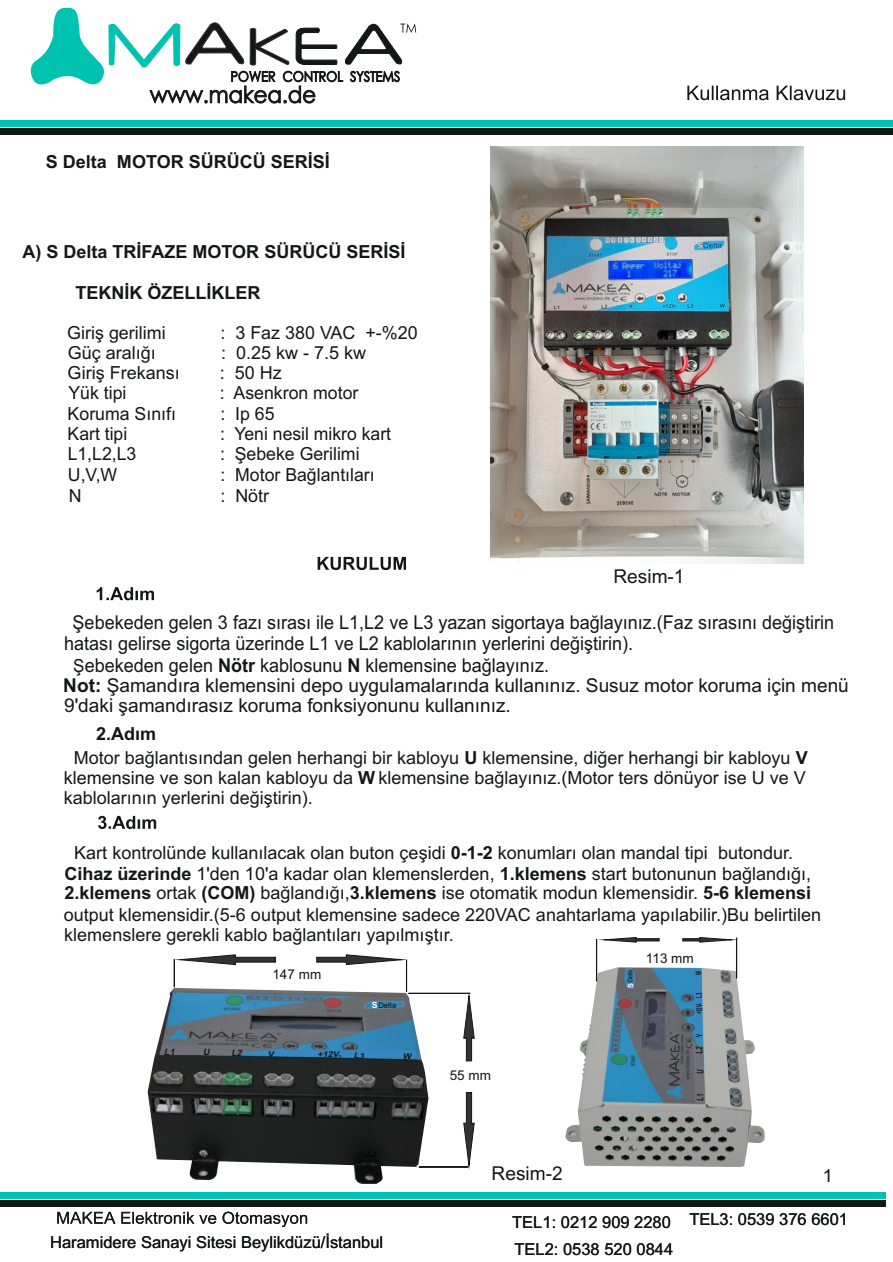
<style>
.page{position:relative;width:893px;height:1262px;background:#fff}
.page>*{position:absolute;margin:0;border:0;box-sizing:border-box;transform-origin:0 0}
.t1{font:19.05px "Arial";color:#151616;scale:.95 1}
.t2{font:19.05px "Arial";color:#151616}
.t3{font:18px/20.1px "Arial";color:#151616;text-align:center}
.t4{font:700 18px "Arial";color:#151616}
.t5{font:16.5px "Arial";color:#151616}
.t6{font:13.5px "Arial";color:#151616}
.t7{font:italic 700 8.1px "Arial";color:#151616;scale:1.12 1}
.t8{font:700 7.95px "Arial";color:#151616;scale:.52 1}
.t9{font:7.8px "Arial";color:#151616}
.t10{font:6.45px "Arial";color:#151616;scale:.87 1}
.s1{font-size:18px}
.s2{font-weight:700}
.s3{font-weight:700;font-size:8.55px;color:#fff}
.s4{font-weight:700;font-size:7.35px;color:#fff}
</style>
<div class="page">
<img style="left:148px;top:1036px;width:280px;height:148px">
<img style="left:565px;top:967px;width:199px;height:200px">
<svg style="left:595px;top:938px;width:2px;height:43px"></svg>
<svg style="left:317px;top:557px;width:89px;height:13px"></svg>
<svg style="left:97px;top:587px;width:57px;height:13px"></svg>
<svg style="left:98px;top:816px;width:58px;height:13px"></svg>
<svg style="left:30px;top:7px;width:386px;height:96px"></svg>
<div style="left:0;top:120px;width:893px;height:6px;background:#00c2b0"></div>
<div style="left:0;top:128px;width:893px;height:7px;background:#151616"></div>
<svg style="left:687px;top:86px;width:158px;height:14px"></svg>
<div style="left:0;top:1191px;width:885px;height:7px;background:#00c2b0"></div>
<div style="left:0;top:1200px;width:885px;height:6px;background:#151616"></div>
<svg style="left:57px;top:1211px;width:250px;height:15px"></svg>
<img style="left:490px;top:146px;width:313px;height:417px">
<img style="left:608px;top:259px;width:84px;height:21px">
<svg style="left:160px;top:954px;width:315px;height:213px"></svg>
<svg style="left:693px;top:1045px;width:12px;height:59px"></svg>
<svg style="left:603px;top:937px;width:140px;height:100px"></svg>
<p class="t4" style="left:46px;top:155px;width:285px">S Delta MOTOR SÜRÜCÜ SERİSİ</p>
<p class="t4" style="left:23px;top:245px;width:384px">A) S Delta TRİFAZE MOTOR SÜRÜCÜ SERİSİ</p>
<p class="t4" style="left:75px;top:285px;width:187px">TEKNİK ÖZELLİKLER</p>
<p class="t3" style="left:67px;top:324px;width:100px">Giriş gerilimi</p>
<p class="t3" style="left:220px;top:324px;width:199px">: 3 Faz 380 VAC +-%20</p>
<p class="t3" style="left:68px;top:344px;width:90px">Güç aralığı</p>
<p class="t3" style="left:221px;top:344px;width:147px">: 0.25 kw - 7.5 kw</p>
<p class="t3" style="left:68px;top:364px;width:114px">Giriş Frekansı</p>
<p class="t3" style="left:220px;top:364px;width:64px">: 50 Hz</p>
<p class="t3" style="left:68px;top:385px;width:59px">Yük tipi</p>
<p class="t3" style="left:220px;top:385px;width:140px">: Asenkron motor</p>
<p class="t3" style="left:68px;top:405px;width:110px">Koruma Sınıfı</p>
<p class="t3" style="left:220px;top:405px;width:56px">: Ip 65</p>
<p class="t3" style="left:68px;top:425px;width:61px">Kart tipi</p>
<p class="t3" style="left:220px;top:425px;width:172px">: Yeni nesil mikro kart</p>
<p class="t3" style="left:68px;top:445px;width:70px">L1,L2,L3</p>
<p class="t3" style="left:220px;top:445px;width:141px">: Şebeke Gerilimi</p>
<p class="t3" style="left:68px;top:466px;width:51px">U,V,W</p>
<p class="t3" style="left:220px;top:466px;width:156px">: Motor Bağlantıları</p>
<p class="t3" style="left:69px;top:487px;width:14px">N</p>
<p class="t3" style="left:220px;top:487px;width:50px">: Nötr</p>
<p class="t2" style="left:613px;top:569px;width:72px">Resim-1</p>
<p class="t1" style="left:73px;top:615px;width:803px">Şebekeden gelen 3 fazı sırası ile L1,L2 ve L3 yazan sigortaya bağlayınız.(Faz sırasını değiştirin</p>
<p class="t1" style="left:73px;top:658px;width:502px"><span class="s1">Ş</span>ebekeden gelen <span class="s2">Nötr</span> kablosunu <span class="s2">N</span> klemensine bağlayınız.</p>
<p class="t1" style="left:64px;top:636px;width:600px">hatası gelirse sigorta üzerinde L1 ve L2 kablolarının yerlerini değiştirin).</p>
<p class="t2" style="left:63px;top:678px;width:787px"><span class="s2">Not:</span> Şamandıra klemensini depo uygulamalarında kullanınız. Susuz motor koruma için menü</p>
<p class="t2" style="left:64px;top:698px;width:448px">9'daki şamandırasız koruma fonksiyonunu kullanınız.</p>
<p class="t4" style="left:96px;top:727px;width:62px">2.Adım</p>
<p class="t3" style="left:64px;top:749px;width:745px">Motor bağlantısından gelen herhangi bir kabloyu <span class="s2">U</span> klemensine, diğer herhangi bir kabloyu <span class="s2">V </span>klemensine ve son kalan kabloyu da <span class="s2">W</span> klemensine bağlayınız.(Motor ters dönüyor ise U ve V</p>
<p class="t3" style="left:64px;top:789px;width:251px">kablolarının yerlerini değiştirin).</p>
<p class="t3" style="left:64px;top:844px;width:748px">Kart kontrolünde kullanılacak olan buton çeşidi <span class="s2">0-1-2</span> konumları olan mandal tipi butondur.<br><span class="s2">Cihaz üzerinde</span> 1'den 10'a kadar olan klemenslerden, <span class="s2">1.klemens</span> start butonunun bağlandığı,</p>
<p class="t3" style="left:64px;top:884px;width:748px"><span class="s2">2.klemens</span> ortak <span class="s2">(COM)</span> bağlandığı,<span class="s2">3.klemens</span> ise otomatik modun klemensidir. <span class="s2">5-6 klemensi</span></p>
<p class="t3" style="left:64px;top:906px;width:759px">output klemensidir.(5-6 output klemensine sadece 220VAC anahtarlama yapılabilir.)Bu belirtilen</p>
<p class="t3" style="left:64px;top:926px;width:391px">klemenslere gerekli kablo bağlantıları yapılmıştır.</p>
<p class="t6" style="left:272px;top:969px;width:50px">147 mm</p>
<p class="t7" style="left:317px;top:1051px;width:23px;rotate:1deg">+12V-</p>
<p class="t9" style="left:372px;top:1002px;width:26px"><span class="s3">S</span>Delta</p>
<p class="t6" style="left:449px;top:1069px;width:43px">55 mm</p>
<p class="t2" style="left:491px;top:1166px;width:72px">Resim-2</p>
<p class="t10" style="left:628px;top:987px;width:22px;rotate:-90deg"><span class="s4">S</span>Delta</p>
<p class="t6" style="left:646px;top:953px;width:49px">113 mm</p>
<p class="t8" style="left:696px;top:1014px;width:23px;rotate:-91deg">+12V-</p>
<p class="t3" style="left:822px;top:1167px;width:12px">1</p>
<p class="t5" style="left:512px;top:1214px;width:337px">TEL1: 0212 909 2280 TEL3: 0539 376 6601</p>
<p class="t5" style="left:50px;top:1236px;width:334px">Haramidere Sanayi Sitesi Beylikdüzü/İstanbul</p>
<p class="t5" style="left:514px;top:1242px;width:160px">TEL2: 0538 520 0844</p>
</div>
